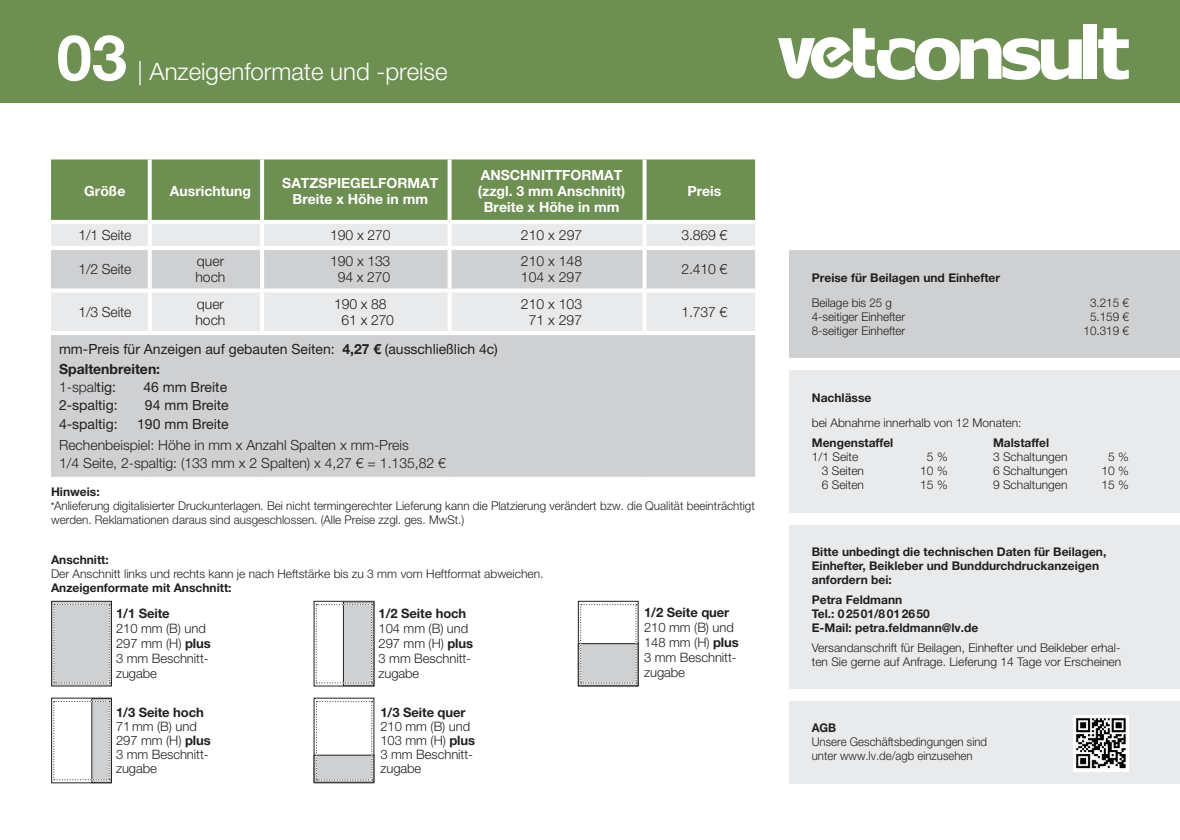
<style>
.page{position:relative;width:1180px;height:840px;background:#fff}
.page>*{position:absolute;margin:0;border:0;box-sizing:border-box;transform-origin:0 0}
.t1{font:700 63.2px "Helvetica Neue LT Pro";color:#fff}
.t2{font:300 24px "Helvetica Neue LT Pro";color:#fff}
.t3{font:300 14px/16px "Helvetica Neue LT Pro";color:#231f20}
.t4{font:14px/19.6px "Helvetica Neue LT Pro";color:#231f20}
.t5{font:700 14px/16px "Helvetica Neue LT Pro";color:#fff;text-align:center}
.t6{font:300 13px/15px "Helvetica Neue LT Pro";letter-spacing:-.005em;color:#231f20}
.t7{font:700 13px "Helvetica Neue LT Pro";letter-spacing:-.005em;color:#231f20}
.t8{font:300 12px/14px "Helvetica Neue LT Pro";color:#231f20}
.t9{font:700 12px/14px "Helvetica Neue LT Pro";color:#231f20}
.t10{font:300 12px/14px "Helvetica Neue LT Pro";color:#231f20;scale:.95 1}
.t11{font:700 12px "Helvetica Neue LT Pro";color:#231f20;scale:.95 1}
.s1{font-weight:700}
.s2{font-weight:400}
</style>
<div class="page">
<div style="left:0;top:0;width:1179px;height:103px;background:#6d8f51"></div>
<svg style="left:1098px;top:28px;width:30px;height:52px"></svg>
<svg style="left:778px;top:28px;width:303px;height:52px"></svg>
<div style="left:1083px;top:24px;width:13px;height:55px;background:#fff"></div>
<div style="left:51px;top:159px;width:704px;height:61px;background:#6d8f51"></div>
<div style="left:51px;top:224px;width:704px;height:22px;background:#e9eaeb"></div>
<svg style="left:51px;top:250px;width:704px;height:226px;background:#d3d4d6"></svg>
<svg style="left:148px;top:159px;width:4px;height:61px"></svg>
<svg style="left:260px;top:159px;width:4px;height:61px"></svg>
<svg style="left:447px;top:159px;width:4px;height:61px"></svg>
<svg style="left:642px;top:159px;width:4px;height:61px"></svg>
<hr style="left:148px;top:224px;width:4px;height:22px;background:#fff">
<hr style="left:260px;top:224px;width:4px;height:22px;background:#fff">
<svg style="left:447px;top:224px;width:4px;height:22px"></svg>
<hr style="left:642px;top:224px;width:4px;height:22px;background:#fff">
<hr style="left:148px;top:250px;width:4px;height:38px;background:#fff">
<hr style="left:260px;top:250px;width:4px;height:38px;background:#fff">
<svg style="left:447px;top:250px;width:4px;height:38px"></svg>
<svg style="left:642px;top:250px;width:4px;height:38px"></svg>
<svg style="left:51px;top:288px;width:99px;height:4px"></svg>
<svg style="left:150px;top:288px;width:112px;height:4px"></svg>
<hr style="left:148px;top:292px;width:4px;height:39px;background:#fff">
<svg style="left:262px;top:288px;width:187px;height:4px"></svg>
<hr style="left:260px;top:292px;width:4px;height:39px;background:#fff">
<svg style="left:449px;top:288px;width:195px;height:4px"></svg>
<svg style="left:447px;top:292px;width:4px;height:39px"></svg>
<svg style="left:644px;top:288px;width:111px;height:4px"></svg>
<hr style="left:642px;top:292px;width:4px;height:39px;background:#fff">
<hr style="left:51px;top:331px;width:99px;height:4px;background:#fff">
<hr style="left:150px;top:331px;width:112px;height:4px;background:#fff">
<hr style="left:262px;top:331px;width:187px;height:4px;background:#fff">
<hr style="left:449px;top:331px;width:195px;height:4px;background:#fff">
<hr style="left:644px;top:331px;width:111px;height:4px;background:#fff">
<svg style="left:51px;top:476px;width:99px;height:1px"></svg>
<svg style="left:150px;top:476px;width:112px;height:1px"></svg>
<svg style="left:262px;top:476px;width:187px;height:1px"></svg>
<svg style="left:449px;top:476px;width:195px;height:2px"></svg>
<svg style="left:644px;top:476px;width:111px;height:3px"></svg>
<svg style="left:53px;top:602px;width:57px;height:82px"></svg>
<div style="left:51px;top:600px;width:61px;height:86px;border:1px solid #231f20"></div>
<div style="left:54px;top:604px;width:56px;height:79px;background:#cfd0d2"></div>
<div style="left:578px;top:600px;width:60px;height:86px;border:1px solid #231f20"></div>
<div style="left:578px;top:643px;width:60px;height:42px;border:1px solid #231f20"></div>
<svg style="left:580px;top:604px;width:57px;height:79px"></svg>
<svg style="left:315px;top:602px;width:28px;height:82px"></svg>
<div style="left:313px;top:600px;width:61px;height:86px;border:1px solid #231f20"></div>
<svg style="left:316px;top:604px;width:56px;height:79px"></svg>
<div style="left:51px;top:697px;width:61px;height:85px;border:1px solid #231f20"></div>
<svg style="left:93px;top:699px;width:17px;height:81px"></svg>
<div style="left:91px;top:697px;width:21px;height:85px;border:1px solid #231f20"></div>
<svg style="left:53px;top:700px;width:57px;height:79px"></svg>
<div style="left:314px;top:754px;width:60px;height:27px;background:#cfd0d2"></div>
<svg style="left:316px;top:701px;width:57px;height:79px"></svg>
<div style="left:789px;top:370px;width:390px;height:142px;background:#e9eaeb"></div>
<div style="left:789px;top:250px;width:390px;height:107px;background:#cfd0d2"></div>
<div style="left:789px;top:700px;width:390px;height:82px;background:#e9eaeb"></div>
<img style="left:1073px;top:715px;width:55px;height:55px">
<div style="left:789px;top:525px;width:390px;height:163px;background:#e9eaeb"></div>
<h1 class="t1" style="left:57px;top:18px;width:72px">03</h1>
<h2 class="t2" style="left:137px;top:56px;width:311px">| Anzeigenformate und -preise</h2>
<p class="t5" style="left:84px;top:182px;width:43px">Größe</p>
<p class="t5" style="left:170px;top:182px;width:82px">Ausrichtung</p>
<p class="t5" style="left:282px;top:174px;width:158px">SATZSPIEGELFORMAT<br>Breite x Höhe in mm</p>
<p class="t5" style="left:478px;top:166px;width:149px">ANSCHNITTFORMAT (zzgl. 3 mm Anschnitt)<br>Breite x Höhe in mm</p>
<p class="t5" style="left:687px;top:182px;width:35px">Preis</p>
<p class="t3" style="left:78px;top:226px;width:55px">1/1 Seite</p>
<p class="t3" style="left:330px;top:226px;width:62px">190 x 270</p>
<p class="t3" style="left:521px;top:226px;width:63px">210 x 297</p>
<p class="t3" style="left:681px;top:226px;width:47px">3.869 €</p>
<p class="t3" style="left:78px;top:261px;width:55px">1/2 Seite</p>
<p class="t3" style="left:195px;top:253px;width:32px">quer hoch</p>
<p class="t3" style="left:330px;top:253px;width:62px;text-align:center">190 x 133<br>94 x 270</p>
<p class="t3" style="left:521px;top:253px;width:63px">210 x 148<br>104 x 297</p>
<p class="t3" style="left:681px;top:261px;width:47px">2.410 €</p>
<p class="t3" style="left:78px;top:303px;width:55px">1/3 Seite</p>
<p class="t3" style="left:195px;top:295px;width:32px">quer hoch</p>
<p class="t3" style="left:334px;top:295px;width:61px;text-align:center">190 x 88<br>61 x 270</p>
<p class="t3" style="left:521px;top:295px;width:63px;text-align:center">210 x 103<br>71 x 297</p>
<p class="t3" style="left:681px;top:303px;width:47px">1.737 €</p>
<p class="t4" style="left:59px;top:338px;width:440px">mm-Preis für Anzeigen auf gebauten Seiten: <span class="s1">4,27 €</span> (ausschließlich 4c)<br><span class="s1">Spaltenbreiten:</span></p>
<p class="t3" style="left:59px;top:378px;width:59px">1-spal<span class="s2">tig:</span></p>
<p class="t4" style="left:143px;top:376px;width:85px">46 mm Breite</p>
<p class="t4" style="left:59px;top:395px;width:60px">2-spaltig:</p>
<p class="t4" style="left:145px;top:395px;width:85px">94 mm Breite</p>
<p class="t4" style="left:59px;top:414px;width:60px">4-spaltig:</p>
<p class="t4" style="left:137px;top:414px;width:93px">190 mm Breite</p>
<p class="t3" style="left:59px;top:435px;width:388px;line-height:18px">Rechenbeispiel: Höhe in mm x Anzahl Spalten x mm-Preis<br>1/4 Seite, 2-spaltig: (133 mm x 2 Spalten) x 4,27 € = 1.135,82 €</p>
<p class="t8" style="left:51px;top:484px;width:705px"><span class="s1">Hinweis:<br></span><sup>*</sup>Anlieferung digitalisierter Druckunterlagen. Bei nicht termingerechter Lieferung kann die Platzierung verändert bzw. die Qualität beeinträchtigt werden. Reklamationen daraus sind ausgeschlossen. (Alle Preise zzgl. ges. MwSt.)</p>
<p class="t9" style="left:51px;top:552px;width:59px">Anschnitt:</p>
<p class="t8" style="left:51px;top:566px;width:494px">Der Anschnitt links und rechts kann je nach Heftstärke bis zu 3 mm vom Heftformat abweichen.</p>
<p class="t9" style="left:51px;top:580px;width:182px">Anzeigenformate mit Anschnitt:</p>
<p class="t7" style="left:116px;top:605px;width:55px">1/1 Seite</p>
<p class="t6" style="left:116px;top:620px;width:96px">210 mm (B) und<br>297 mm (H) <span class="s1">plus<br></span>3 mm Beschnitt&shy;zugabe</p>
<p class="t7" style="left:378px;top:605px;width:89px">1/2 Seite hoch</p>
<p class="t6" style="left:378px;top:620px;width:96px">104 mm (B) und<br>297 mm (H) <span class="s1">plus<br></span>3 mm Beschnitt&shy;zugabe</p>
<p class="t7" style="left:116px;top:703px;width:89px">1/3 Seite hoch</p>
<p class="t6" style="left:116px;top:718px;width:96px;line-height:14px">71mm (B) und<br>297 mm (H) <span class="s1">plus<br></span>3 mm Beschnitt&shy;zugabe</p>
<p class="t7" style="left:380px;top:703px;width:87px">1/3 Seite quer</p>
<p class="t6" style="left:380px;top:718px;width:96px;line-height:14px">210 mm (B) und<br>103 mm (H) <span class="s1">plus<br></span>3 mm Beschnitt&shy;zugabe</p>
<p class="t7" style="left:644px;top:603px;width:87px">1/2 Seite quer</p>
<p class="t6" style="left:644px;top:619px;width:96px">210 mm (B) und<br>148 mm (H) <span class="s1">plus<br></span>3 mm Beschnitt&shy;zugabe</p>
<p class="t9" style="left:811px;top:270px;width:190px">Preise für Beilagen und Einhefter</p>
<p class="t8" style="left:811px;top:295px;width:82px">Beilage bis 25 g</p>
<p class="t8" style="left:1089px;top:295px;width:40px">3.215 €</p>
<p class="t8" style="left:811px;top:309px;width:95px">4-seitiger Einhefter</p>
<p class="t8" style="left:1089px;top:309px;width:40px">5.159 €</p>
<p class="t8" style="left:811px;top:323px;width:95px">8-seitiger Einhefter</p>
<p class="t8" style="left:1083px;top:323px;width:47px">10.319 €</p>
<p class="t9" style="left:811px;top:389px;width:61px">Nachlässe</p>
<p class="t8" style="left:811px;top:415px;width:211px">bei Abnahme innerhalb von 12 Monaten:</p>
<p class="t9" style="left:811px;top:435px;width:83px">Mengenstaffel</p>
<p class="t8" style="left:811px;top:449px;width:48px">1/1 Seite</p>
<p class="t8" style="left:926px;top:449px;width:22px">5 %</p>
<p class="t8" style="left:821px;top:463px;width:44px">3 Seiten</p>
<p class="t8" style="left:920px;top:463px;width:29px">10 %</p>
<p class="t8" style="left:821px;top:477px;width:44px">6 Seiten</p>
<p class="t8" style="left:920px;top:477px;width:29px">15 %</p>
<p class="t9" style="left:992px;top:435px;width:58px">Malstaffel</p>
<p class="t8" style="left:992px;top:449px;width:76px">3 Schaltungen</p>
<p class="t8" style="left:1108px;top:449px;width:22px">5 %</p>
<p class="t8" style="left:992px;top:463px;width:76px">6 Schaltungen</p>
<p class="t8" style="left:1101px;top:463px;width:29px">10 %</p>
<p class="t8" style="left:992px;top:477px;width:76px">9 Schaltungen</p>
<p class="t8" style="left:1101px;top:477px;width:29px">15 %</p>
<p class="t9" style="left:811px;top:544px;width:296px">Bitte unbedingt die technischen Daten für Beilagen,<br>Einhefter, Beikleber und Bunddurchdruckanzeigen anfordern bei:</p>
<p class="t9" style="left:811px;top:592px;width:168px">Petra Feldmann<br>Tel.: 02501/8012650<br>E-Mail: petra.feldmann@lv.de</p>
<p class="t8" style="left:811px;top:640px;width:311px">Versandanschrift für Beilagen, Einhefter und Beikleber erhal&shy;ten Sie gerne auf Anfrage. Lieferung 14 Tage vor Erscheinen</p>
<p class="t11" style="left:811px;top:720px;width:27px">AGB</p>
<p class="t10" style="left:811px;top:734px;width:186px">Unsere Geschäftsbedingungen sind unter www.lv.de/agb einzusehen</p>
</div>
